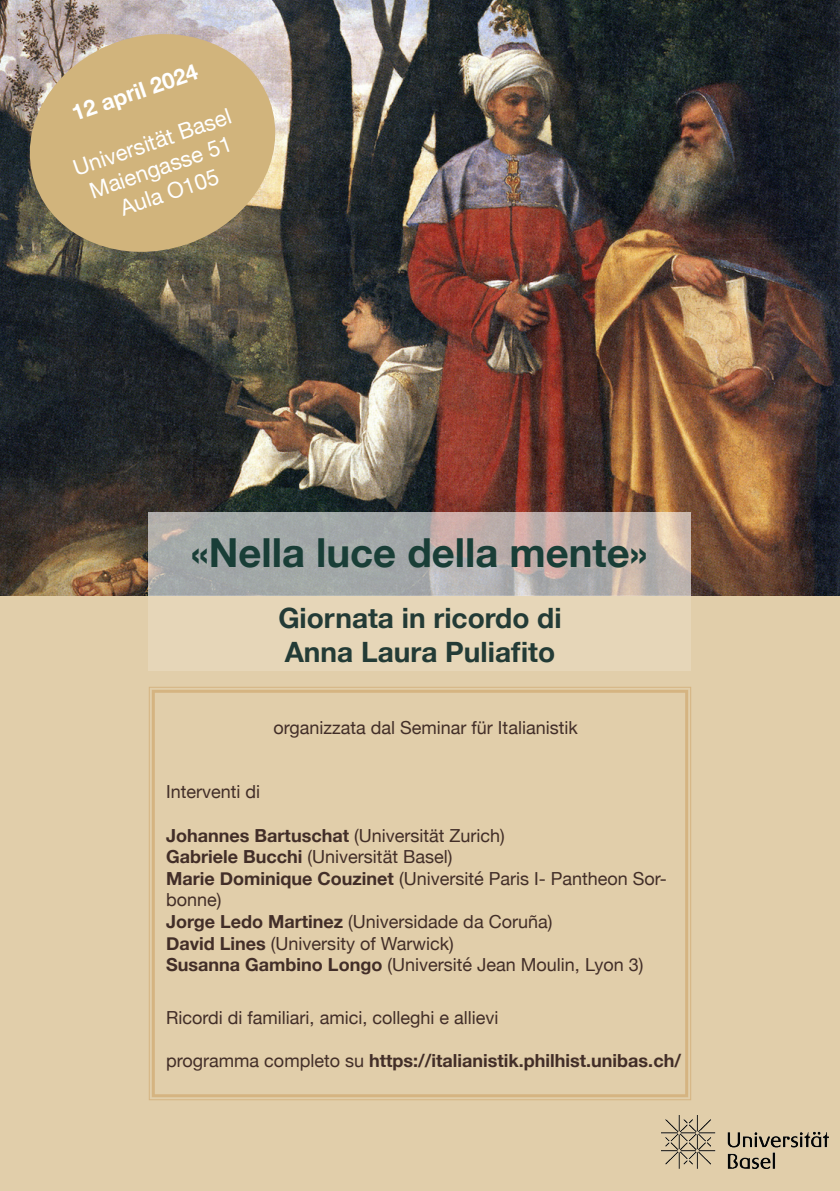
<style>
.page{position:relative;width:840px;height:1191px;background:#fff}
.page>*{position:absolute;margin:0;border:0;box-sizing:border-box;transform-origin:0 0}
.t1{font:700 40px "Helvetica Neue";color:#193e37}
.t2{font:700 28px "Helvetica Neue";color:#233b36}
.t3{font:22px "Helvetica Neue";color:#fff}
.t4{font:700 22px "Helvetica Neue";color:#fff}
.t5{font:18px/21.6px "Helvetica Neue";color:#422e28}
.t6{font:700 18px "Helvetica Neue";color:#422e28}
.s1{font-weight:700}
.s2{font-weight:400}
</style>
<div class="page">
<div style="left:0;top:595px;width:839px;height:596px;background:#e1ceaa"></div>
<img style="left:0;top:1px;width:839px;height:594px">
<svg style="left:149px;top:687px;width:542px;height:413px"></svg>
<div style="left:152px;top:690px;width:535px;height:407px;border:3px solid #d5b481"></div>
<svg style="left:149px;top:512px;width:541px;height:83px;background:#b1acaa"></svg>
<div style="left:149px;top:595px;width:541px;height:75px;background:#e6d6b8"></div>
<img style="left:661px;top:1115px;width:167px;height:53px">
<img style="left:16px;top:19px;width:273px;height:247px">
<p class="t4" style="left:67px;top:97px;width:133px;rotate:-19deg">12 april 2024</p>
<p class="t3" style="left:69px;top:154px;width:167px;rotate:-19deg">Universität Basel</p>
<p class="t3" style="left:85px;top:176px;width:150px;rotate:-19deg">Maiengasse 51</p>
<p class="t3" style="left:116px;top:194px;width:104px;rotate:-19deg">Aula O105</p>
<p class="t1" style="left:191px;top:521px;width:458px">«Nella luce della mente»</p>
<p class="t2" style="left:278px;top:596px;width:284px">Giornata in ricordo di</p>
<p class="t2" style="left:284px;top:630px;width:272px">Anna Laura Puliafito</p>
<p class="t5" style="left:273px;top:717px;width:305px">organizzata dal Seminar für Italianistik</p>
<p class="t5" style="left:166px;top:782px;width:96px">Interventi di</p>
<p class="t5" style="left:166px;top:825px;width:340px"><span class="s1">Johannes Bartuschat</span> (Universität Zurich)</p>
<p class="t5" style="left:166px;top:847px;width:287px"><span class="s1">Gabriele Bucchi</span> (Universität Basel)</p>
<p class="t5" style="left:166px;top:868px;width:502px"><span class="s1">Marie Dominique Couzinet</span> (Université Paris I- Pantheon Sor&shy;bonne)</p>
<p class="t5" style="left:166px;top:912px;width:387px"><span class="s1">Jorge Ledo Martinez</span> (Universidade da Coruña)</p>
<p class="t5" style="left:166px;top:933px;width:289px"><span class="s1">David Lines</span> (University of Warwick)</p>
<p class="t5" style="left:166px;top:955px;width:478px"><span class="s1">Susanna Gambino Longo</span> (Université Jean Moulin, Lyon 3)</p>
<p class="t5" style="left:166px;top:1008px;width:334px">Ricordi di familiari, amici, colleghi e allievi</p>
<p class="t6" style="left:166px;top:1046px;width:516px"><span class="s2">programma completo su</span> https://italianistik.philhist.unibas.ch/</p>
</div>
